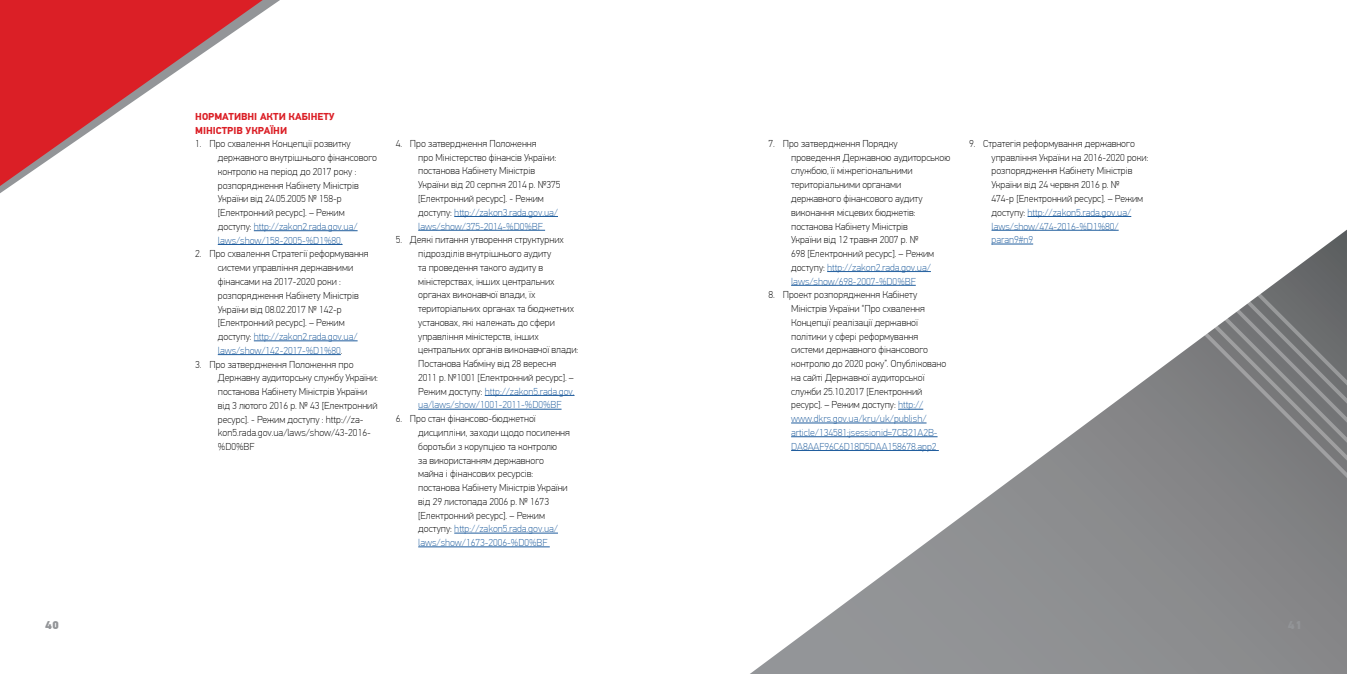
<style>
.page{position:relative;width:1347px;height:674px;background:#fff}
.page>*{position:absolute;margin:0;border:0;box-sizing:border-box;transform-origin:0 0}
.t1{font:900 11.25px "PF Din Text Pro";color:#939598}
.t2{font:100 10px/13.8px "PF Din Text Pro";color:#000}
.t3{font:700 10px/13.8px "PF Din Text Pro";color:#db1f26}
.s1{color:#215e9e}
</style>
<div class="page">
<hr style="left:254px;top:230px;width:103px;height:1px;background:#215e9e">
<hr style="left:218px;top:244px;width:124px;height:1px;background:#215e9e">
<hr style="left:254px;top:340px;width:103px;height:1px;background:#215e9e">
<hr style="left:218px;top:354px;width:123px;height:1px;background:#215e9e">
<hr style="left:454px;top:216px;width:104px;height:1px;background:#215e9e">
<hr style="left:418px;top:230px;width:127px;height:1px;background:#215e9e">
<hr style="left:485px;top:395px;width:89px;height:1px;background:#215e9e">
<hr style="left:418px;top:408px;width:143px;height:1px;background:#215e9e">
<hr style="left:454px;top:532px;width:104px;height:1px;background:#215e9e">
<hr style="left:418px;top:546px;width:132px;height:1px;background:#215e9e">
<hr style="left:1027px;top:216px;width:104px;height:1px;background:#215e9e">
<svg style="left:751px;top:229px;width:595px;height:444px"></svg>
<svg style="left:0;top:0;width:263px;height:186px"></svg>
<svg style="left:1173px;top:229px;width:173px;height:8px"></svg>
<svg style="left:1164px;top:237px;width:182px;height:30px"></svg>
<svg style="left:1139px;top:267px;width:207px;height:280px"></svg>
<p class="t1" style="left:45px;top:617px;width:15px">40</p>
<p class="t3" style="left:195px;top:110px;width:141px">НОРМАТИВНІ АКТИ КАБІНЕТУ<br>МІНІСТРІВ УКРАЇНИ</p>
<p class="t2" style="left:218px;top:137px;width:161px;text-indent:-22px">1. Про схвалення Концепції розвитку державного внутрішнього фінансового контролю на період до 2017 року : розпорядження Кабінету Міністрів України від 24.05.2005 № 158-р [Електронний ресурс]. – Режим доступу: <span class="s1">http://zakon2.rada.gov.ua/ laws/show/158-2005-%D1%80.</span></p>
<p class="t2" style="left:218px;top:247px;width:152px;text-indent:-22px">2. Про схвалення Стратегії реформування системи управління державними фінансами на 2017-2020 роки : розпорядження Кабінету Міністрів України від 08.02.2017 № 142-р [Електронний ресурс]. – Режим доступу: <span class="s1">http://zakon2.rada.gov.ua/ laws/show/142-2017-%D1%80</span>.</p>
<p class="t2" style="left:218px;top:357px;width:162px;text-indent:-22px">3. Про затвердження Положення про Державну аудиторську службу України: постанова Кабінету Міністрів України від 3 лютого 2016 р. № 43 [Електронний ресурс]. - Режим доступу : http://za&shy;kon5.rada.gov.ua/laws/show/43-2016- %D0%BF</p>
<p class="t2" style="left:418px;top:137px;width:144px;text-indent:-22px">4. Про затвердження Положення<br>про Міністерство фінансів України: постанова Кабінету Міністрів України від 20 серпня 2014 р. №375 [Електронний ресурс]. - Режим доступу: <span class="s1">http://zakon3.rada.gov.ua/ laws/show/375-2014-%D0%BF</span></p>
<p class="t2" style="left:418px;top:233px;width:162px;text-indent:-22px">5. Деякі питання утворення структурних підрозділів внутрішнього аудиту<br>та проведення такого аудиту в міністерствах, інших центральних органах виконавчої влади, їх територіальних органах та бюджетних установах, які належать до сфери управління міністерств, інших центральних органів виконавчої влади:<br>Постанова Кабміну від 28 вересня<br>2011 р. №1001 [Електронний ресурс]. – Режим доступу: <span class="s1">http://zakon5.rada.gov. ua/laws/show/1001-2011-%D0%BF</span></p>
<p class="t2" style="left:418px;top:412px;width:153px;text-indent:-22px">6. Про стан фінансово-бюджетної дисципліни, заходи щодо посилення боротьби з корупцією та контролю<br>за використанням державного майна і фінансових ресурсів: постанова Кабінету Міністрів України від 29 листопада 2006 р. № 1673 [Електронний ресурс]. – Режим доступу: <span class="s1">http://zakon5.rada.gov.ua/ laws/show/1673-2006-%D0%BF</span></p>
<p class="t2" style="left:791px;top:137px;width:161px;text-indent:-22px">7. Про затвердження Порядку<br>проведення Державною аудиторською службою, її міжрегіональними територіальними органами державного фінансового аудиту виконання місцевих бюджетів: постанова Кабінету Міністрів<br>України від 12 травня 2007 р. №<br>698 [Електронний ресурс]. – Режим доступу: <span class="s1">http://zakon2.rada.gov.ua/ laws/show/698-2007-%D0%BF</span></p>
<p class="t2" style="left:791px;top:288px;width:157px;text-indent:-22px">8. Проект розпорядження Кабінету Міністрів України “Про схвалення Концепції реалізації державної політики у сфері реформування системи державного фінансового контролю до 2020 року”. Опубліковано на сайті Державної аудиторської служби 25.10.2017 [Електронний ресурс]. – Режим доступу: <span class="s1">http:// www.dkrs.gov.ua/kru/uk/publish/ article/134581;jsessionid=7CB21A2B-DA8AAF96C6D18D5DAA158678.app2</span></p>
<p class="t2" style="left:991px;top:137px;width:158px;text-indent:-22px">9. Стратегія реформування державного управління України на 2016-2020 роки: розпорядження Кабінету Міністрів<br>України від 24 червня 2016 р. №<br>474-р [Електронний ресурс]. – Режим доступу: <span class="s1">http://zakon5.rada.gov.ua/ laws/show/474-2016-%D1%80/ paran9#n9</span></p>
</div>
